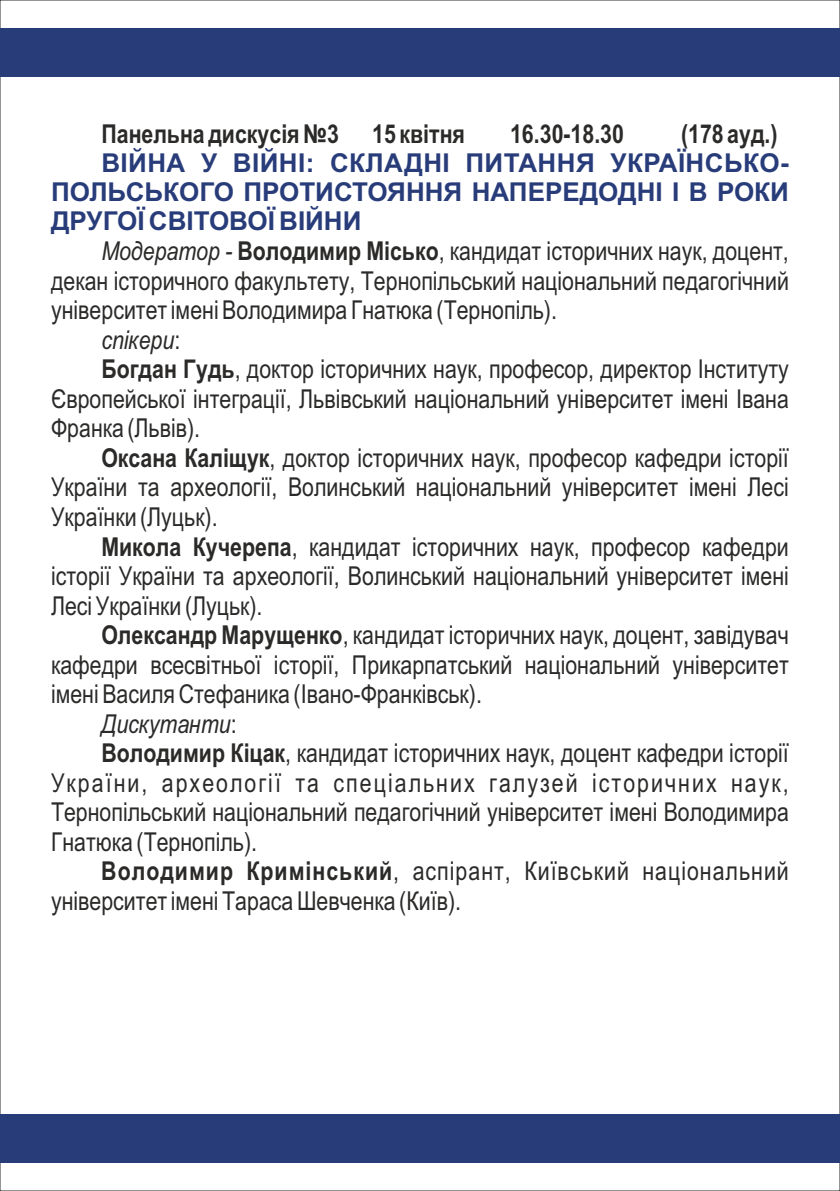
<style>
.page{position:relative;width:840px;height:1191px;background:#fff}
.page>*{position:absolute;margin:0;border:0;box-sizing:border-box;transform-origin:0 0}
.t1{font:26px "Arial Narrow";color:#2b2a29}
.t2{font:700 26px/29px "Arial";color:#283c7a;text-align:justify}
.t3{font:26px "Arial Narrow";letter-spacing:.08em;color:#2b2a29}
.t4{font:26px "Arial Narrow";letter-spacing:.04em;color:#2b2a29}
.t5{font:700 26px "Arial Narrow";color:#2b2a29}
.t6{font:italic 26px "Arial Narrow";color:#2b2a29}
.s1{font-style:italic}
.s2{font-weight:700}
.s3{font-style:normal}
</style>
<div class="page">
<div style="left:0;top:28px;width:839px;height:49px;background:#283c7a"></div>
<div style="left:0;top:1113px;width:839px;height:49px;background:#283c7a"></div>
<p class="t5" style="left:101px;top:124px;width:239px">Панельна дискусія №3</p>
<p class="t5" style="left:372px;top:124px;width:94px">15 квітня</p>
<p class="t5" style="left:510px;top:124px;width:115px">16.30-18.30</p>
<p class="t5" style="left:680px;top:124px;width:98px">(178 ауд.)</p>
<p class="t2" style="left:51px;top:151px;width:739px;text-indent:50px">ВІЙНА У ВІЙНІ: СКЛАДНІ ПИТАННЯ УКРАЇНСЬКО-ПОЛЬСЬКОГО ПРОТИСТОЯННЯ НАПЕРЕДОДНІ І В РОКИ ДРУГОЇ СВІТОВОЇ ВІЙНИ</p>
<p class="t1" style="left:101px;top:241px;width:688px"><span class="s1">Модератор -</span> <span class="s2">Володимир Місько</span>, кандидат історичних наук, доцент,</p>
<p class="t1" style="left:51px;top:271px;width:738px">декан історичного факультету, Тернопільський національний педагогічний</p>
<p class="t1" style="left:51px;top:300px;width:507px">університет імені Володимира Гнатюка (Тернопіль).</p>
<p class="t6" style="left:101px;top:330px;width:80px">спікери<span class="s3">:</span></p>
<p class="t1" style="left:101px;top:359px;width:688px"><span class="s2">Богдан Гудь</span>, доктор історичних наук, професор, директор Інституту</p>
<p class="t1" style="left:51px;top:389px;width:739px">Європейської інтеграції, Львівський національний університет імені Івана</p>
<p class="t1" style="left:51px;top:418px;width:151px">Франка (Львів).</p>
<p class="t1" style="left:101px;top:448px;width:688px"><span class="s2">Оксана Каліщук</span>, доктор історичних наук, професор кафедри історії</p>
<p class="t1" style="left:51px;top:477px;width:738px">України та археології, Волинський національний університет імені Лесі</p>
<p class="t1" style="left:51px;top:507px;width:168px">Українки (Луцьк).</p>
<p class="t1" style="left:101px;top:536px;width:688px"><span class="s2">Микола Кучерепа</span>, кандидат історичних наук, професор кафедри</p>
<p class="t1" style="left:51px;top:566px;width:739px">історії України та археології, Волинський національний університет імені</p>
<p class="t1" style="left:51px;top:595px;width:213px">Лесі Українки (Луцьк).</p>
<p class="t1" style="left:101px;top:625px;width:688px"><span class="s2">Олександр Марущенко</span>, кандидат історичних наук, доцент, завідувач</p>
<p class="t1" style="left:51px;top:655px;width:739px">кафедри всесвітньої історії, Прикарпатський національний університет</p>
<p class="t1" style="left:51px;top:684px;width:432px">імені Василя Стефаника (Івано-Франківськ).</p>
<p class="t6" style="left:101px;top:713px;width:137px">Дискутанти<span class="s3">:</span></p>
<p class="t1" style="left:101px;top:743px;width:688px"><span class="s2">Володимир Кіцак</span>, кандидат історичних наук, доцент кафедри історії</p>
<p class="t3" style="left:51px;top:773px;width:738px">України, археології та спеціальних галузей історичних наук,</p>
<p class="t1" style="left:51px;top:802px;width:739px">Тернопільський національний педагогічний університет імені Володимира</p>
<p class="t1" style="left:51px;top:831px;width:207px">Гнатюка (Тернопіль).</p>
<p class="t4" style="left:101px;top:861px;width:688px"><span class="s2">Володимир Кримінський</span>, аспірант, Київський національний</p>
<p class="t1" style="left:51px;top:891px;width:411px">університет імені Тараса Шевченка (Київ).</p>
</div>
